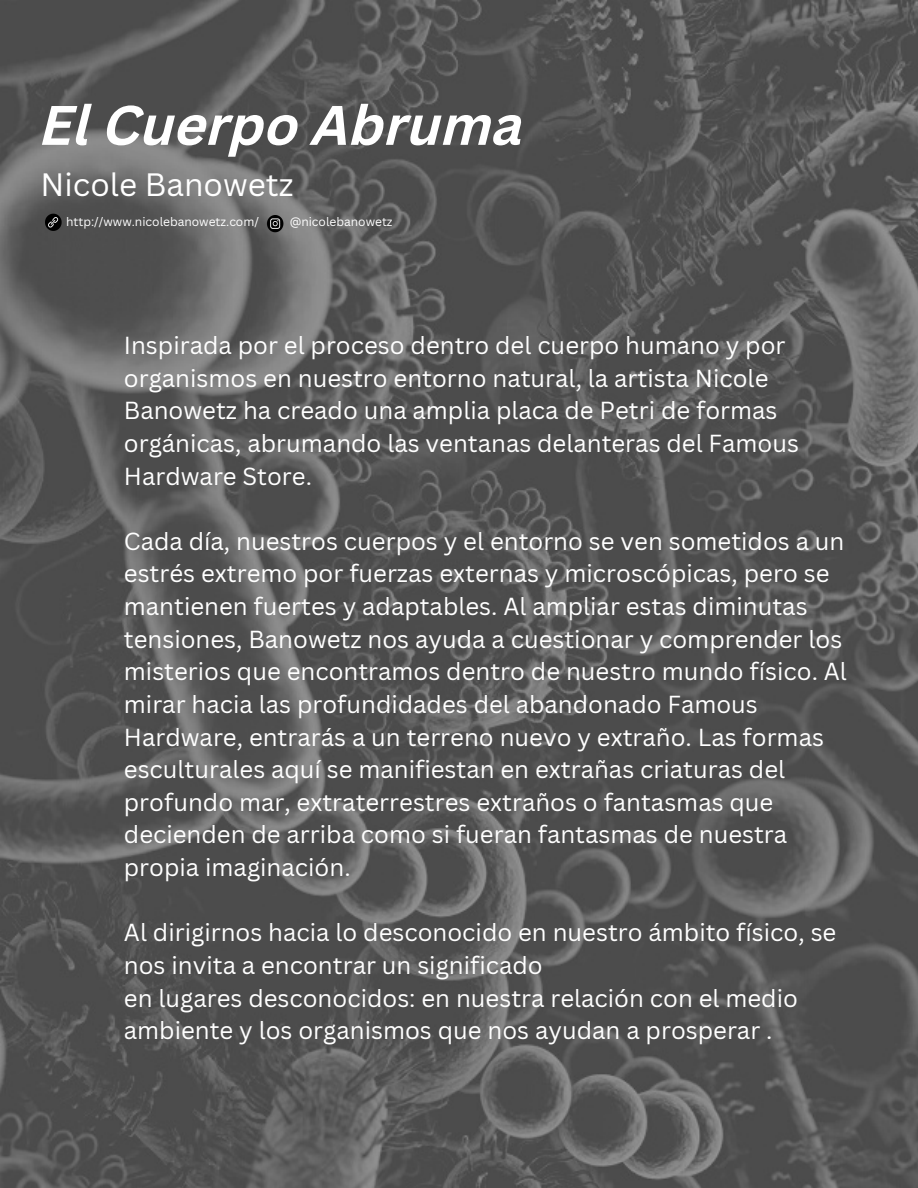
<style>
.page{position:relative;width:918px;height:1188px;background:#fff}
.page>*{position:absolute;margin:0;border:0;box-sizing:border-box;transform-origin:0 0}
.t1{font:italic 700 54.45px "Canva Sans";color:#fff}
.t2{font:31.5px "Canva Sans";color:#fff}
.t3{font:24px/32.7px "Canva Sans";color:#fff}
.t4{font:12px "Canva Sans";color:#fff}
</style>
<div class="page">
<img style="left:0;top:0;width:918px;height:1188px">
<img style="left:45px;top:214px;width:22px;height:17px">
<img style="left:260px;top:216px;width:30px;height:17px">
<h1 class="t1" style="left:40px;top:103px;width:485px">El Cuerpo Abruma</h1>
<h2 class="t2" style="left:40px;top:162px;width:255px">Nicole Banowetz</h2>
<p class="t4" style="left:66px;top:214px;width:194px">http://www.nicolebanowetz.com/</p>
<p class="t4" style="left:290px;top:214px;width:104px">@nicolebanowetz</p>
<p class="t3" style="left:124px;top:328px;width:677px">Inspirada por el proceso dentro del cuerpo humano y por organismos en nuestro entorno natural, la artista Nicole Banowetz ha creado una amplia placa de Petri de formas orgánicas, abrumando las ventanas delanteras del Famous Hardware Store.</p>
<p class="t3" style="left:124px;top:524px;width:725px">Cada día, nuestros cuerpos y el entorno se ven sometidos a un estrés extremo por fuerzas externas y microscópicas, pero se mantienen fuertes y adaptables. Al ampliar estas diminutas tensiones, Banowetz nos ayuda a cuestionar y comprender los misterios que encontramos dentro de nuestro mundo físico. Al mirar hacia las profundidades del abandonado Famous Hardware, entrarás a un terreno nuevo y extraño. Las formas esculturales aquí se manifiestan en extrañas criaturas del profundo mar, extraterrestres extraños o fantasmas que decienden de arriba como si fueran fantasmas de nuestra propia imaginación.</p>
<p class="t3" style="left:124px;top:916px;width:714px">Al dirigirnos hacia lo desconocido en nuestro ámbito físico, se nos invita a encontrar un significado<br>en lugares desconocidos: en nuestra relación con el medio ambiente y los organismos que nos ayudan a prosperar .</p>
</div>
